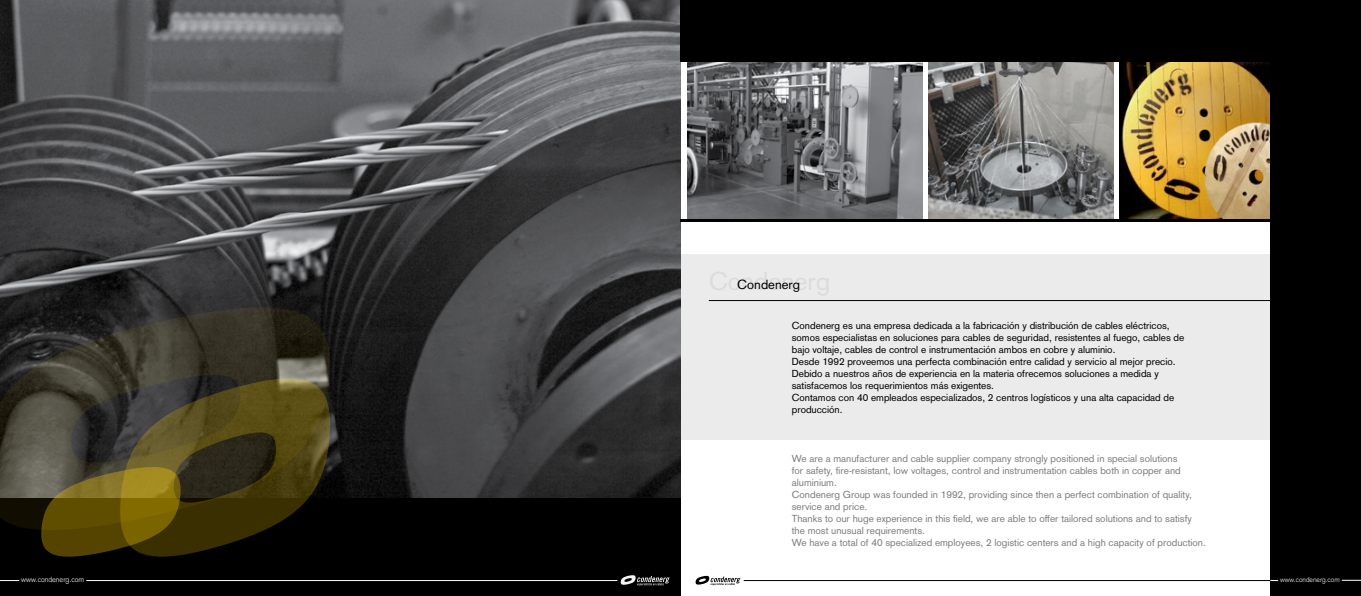
<style>
.page{position:relative;width:1361px;height:596px;background:#fff}
.page>*{position:absolute;margin:0;border:0;box-sizing:border-box;transform-origin:0 0}
.t1{font:25.2px "Akzidenz Grotesk";color:#000}
.t2{font:13px "Akzidenz Grotesk";color:#000}
.t3{font:10px/12px "Akzidenz Grotesk";color:#000}
.t4{font:10px/12px "Akzidenz Grotesk";color:#7c7e81}
.t5{font:300 7.4px "Akzidenz Grotesk";color:#fff}
.t6{font:300 7px "Akzidenz Grotesk";color:#fff}
</style>
<div class="page">
<img style="left:687px;top:61px;width:235px;height:157px">
<img style="left:928px;top:61px;width:185px;height:157px">
<img style="left:1120px;top:61px;width:150px;height:157px">
<div style="left:680px;top:253px;width:606px;height:186px;background:#ebebec"></div>
<div style="left:1270px;top:0;width:91px;height:595px;background:#000"></div>
<img style="left:0;top:0;width:680px;height:498px">
<div style="left:0;top:498px;width:681px;height:97px;background:#000"></div>
<hr style="left:680px;top:219px;width:681px;height:2px;background:#000">
<svg style="left:0;top:299px;width:337px;height:231px;background:#35332b"></svg>
<svg style="left:116px;top:370px;width:218px;height:185px;background:#3d3619"></svg>
<svg style="left:39px;top:460px;width:144px;height:97px;background:#635413"></svg>
<hr style="left:709px;top:300px;width:581px;height:1px;background:#000">
<div style="left:680px;top:0;width:681px;height:61px;background:#000"></div>
<svg style="left:695px;top:575px;width:45px;height:10px"></svg>
<hr style="left:744px;top:580px;width:534px;height:1px;background:#000">
<svg style="left:1342px;top:579px;width:19px;height:1px"></svg>
<svg style="left:620px;top:575px;width:50px;height:10px"></svg>
<hr style="left:86px;top:580px;width:531px;height:1px;background:#fff">
<svg style="left:0;top:580px;width:19px;height:1px"></svg>
<h1 class="t1" style="left:708px;top:266px;width:123px">Condenerg</h1>
<h2 class="t2" style="left:737px;top:277px;width:64px">Condenerg</h2>
<p class="t3" style="left:792px;top:319px;width:394px">Condenerg es una empresa dedicada a la fabricación y distribución de cables eléctricos, somos especialistas en soluciones para cables de seguridad, resistentes al fuego, cables de bajo voltaje, cables de control e instrumentación ambos en cobre y aluminio.<br>Desde 1992 proveemos una perfecta combinación entre calidad y servicio al mejor precio.<br>Debido a nuestros años de experiencia en la materia ofrecemos soluciones a medida y satisfacemos los requerimientos más exigentes.<br>Contamos con 40 empleados especializados, 2 centros logísticos y una alta capacidad de producción.</p>
<p class="t4" style="left:792px;top:452px;width:416px">We are a manufacturer and cable supplier company strongly positioned in special solutions<br>for safety, fire-resistant, low voltages, control and instrumentation cables both in copper and aluminium.<br>Condenerg Group was founded in 1992, providing since then a perfect combination of quality, service and price.<br>Thanks to our huge experience in this field, we are able to offer tailored solutions and to satisfy the most unusual requirements.<br>We have a total of 40 specialized employees, 2 logistic centers and a high capacity of production.</p>
<p class="t5" style="left:21px;top:575px;width:64px">www.condenerg.com</p>
<p class="t6" style="left:1280px;top:575px;width:61px">www.condenerg.com</p>
</div>
